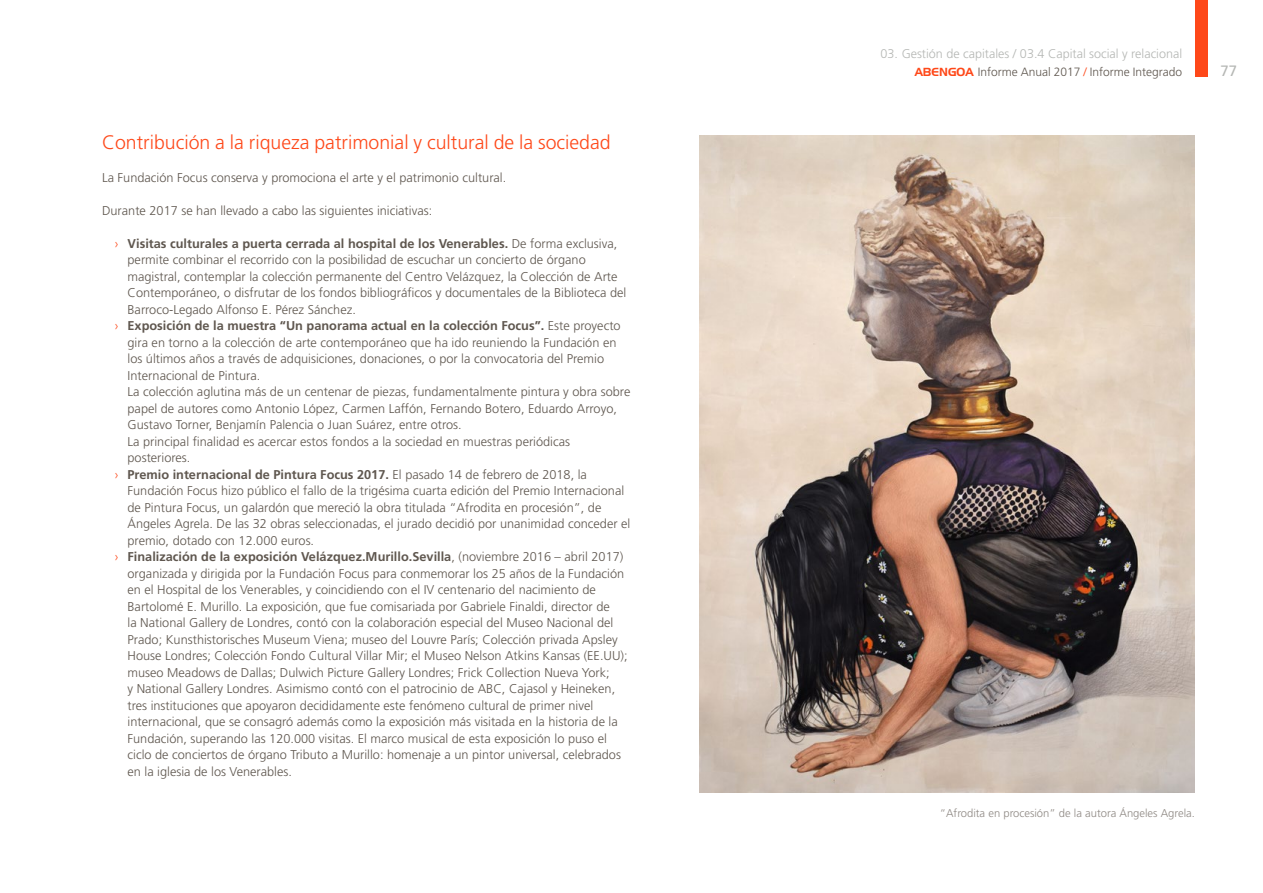
<style>
.page{position:relative;width:1263px;height:893px;background:#fff}
.page>*{position:absolute;margin:0;border:0;box-sizing:border-box;transform-origin:0 0}
.t1{font:300 19.5px "Frutiger LT Std";color:#fe4819}
.t2{font:15px "Frutiger LT Std";color:#b5b7b4}
.t3{font:300 12.75px "Frutiger LT Std";color:#5f574f}
.t4{font:700 12.75px "Frutiger LT Std";color:#5f574f}
.t5{font:300 12.6px "Frutiger LT Std";color:#b5b7b4}
.t6{font:300 12px "Frutiger LT Std";color:#5f574f}
.t7{font:300 11.25px "Frutiger LT Std";color:#8f8984}
.s1{font-weight:300;color:#fe4819}
.s2{font-weight:300}
.s3{font-family:"Handel Gothic BT";font-weight:400;font-size:11.4px;color:#fe4819}
.s4{color:#fe4819}
</style>
<div class="page">
<img style="left:699px;top:136px;width:496px;height:656px">
<div style="left:1195px;top:0;width:13px;height:77px;background:#fe4819"></div>
<h1 class="t1" style="left:102px;top:131px;width:510px">Contribución a la riqueza patrimonial y cultural de la sociedad</h1>
<p class="t3" style="left:102px;top:170px;width:406px">La Fundación Focus conserva y promociona el arte y el patrimonio cultural.</p>
<p class="t3" style="left:102px;top:203px;width:332px">Durante 2017 se han llevado a cabo las siguientes iniciativas:</p>
<p class="t4" style="left:115px;top:236px;width:504px"><span class="s1">›</span> Visitas culturales a puerta cerrada al hospital de los Venerables. <span class="s2">De forma exclusiva,</span></p>
<p class="t3" style="left:128px;top:253px;width:460px">permite combinar el recorrido con la posibilidad de escuchar un concierto de órgano</p>
<p class="t3" style="left:128px;top:269px;width:491px">magistral, contemplar la colección permanente del Centro Velázquez, la Colección de Arte</p>
<p class="t3" style="left:128px;top:286px;width:500px">Contemporáneo, o disfrutar de los fondos bibliográficos y documentales de la Biblioteca del</p>
<p class="t3" style="left:128px;top:302px;width:230px">Barroco-Legado Alfonso E. Pérez Sánchez.</p>
<p class="t4" style="left:115px;top:318px;width:507px"><span class="s1">›</span> Exposición de la muestra “Un panorama actual en la colección Focus”. <span class="s2">Este proyecto</span></p>
<p class="t3" style="left:128px;top:335px;width:490px">gira en torno a la colección de arte contemporáneo que ha ido reuniendo la Fundación en</p>
<p class="t3" style="left:128px;top:352px;width:478px">los últimos años a través de adquisiciones, donaciones, o por la convocatoria del Premio</p>
<p class="t3" style="left:128px;top:368px;width:134px">Internacional de Pintura.</p>
<p class="t3" style="left:128px;top:385px;width:504px">La colección aglutina más de un centenar de piezas, fundamentalmente pintura y obra sobre</p>
<p class="t3" style="left:128px;top:401px;width:491px">papel de autores como Antonio López, Carmen Laffón, Fernando Botero, Eduardo Arroyo,</p>
<p class="t3" style="left:128px;top:418px;width:336px">Gustavo Torner, Benjamín Palencia o Juan Suárez, entre otros.</p>
<p class="t3" style="left:128px;top:434px;width:444px">La principal finalidad es acercar estos fondos a la sociedad en muestras periódicas</p>
<p class="t3" style="left:128px;top:451px;width:64px">posteriores.</p>
<p class="t4" style="left:115px;top:467px;width:474px"><span class="s1">›</span> Premio internacional de Pintura Focus 2017. <span class="s2">El pasado 14 de febrero de 2018, la</span></p>
<p class="t3" style="left:128px;top:484px;width:498px">Fundación Focus hizo público el fallo de la trigésima cuarta edición del Premio Internacional</p>
<p class="t3" style="left:128px;top:500px;width:475px">de Pintura Focus, un galardón que mereció la obra titulada “Afrodita en procesión”, de</p>
<p class="t3" style="left:128px;top:517px;width:504px">Ángeles Agrela. De las 32 obras seleccionadas, el jurado decidió por unanimidad conceder el</p>
<p class="t3" style="left:128px;top:533px;width:188px">premio, dotado con 12.000 euros.</p>
<p class="t4" style="left:115px;top:549px;width:510px"><span class="s1">›</span> Finalización de la exposición Velázquez.Murillo.Sevilla<span class="s2">, (noviembre 2016 – abril 2017)</span></p>
<p class="t3" style="left:128px;top:566px;width:498px">organizada y dirigida por la Fundación Focus para conmemorar los 25 años de la Fundación</p>
<p class="t3" style="left:128px;top:583px;width:470px">en el Hospital de los Venerables, y coincidiendo con el IV centenario del nacimiento de</p>
<p class="t3" style="left:128px;top:599px;width:484px">Bartolomé E. Murillo. La exposición, que fue comisariada por Gabriele Finaldi, director de</p>
<p class="t3" style="left:128px;top:616px;width:487px">la National Gallery de Londres, contó con la colaboración especial del Museo Nacional del</p>
<p class="t3" style="left:128px;top:632px;width:492px">Prado; Kunsthistorisches Museum Viena; museo del Louvre París; Colección privada Apsley</p>
<p class="t3" style="left:128px;top:649px;width:502px">House Londres; Colección Fondo Cultural Villar Mir; el Museo Nelson Atkins Kansas (EE.UU);</p>
<p class="t3" style="left:128px;top:665px;width:484px">museo Meadows de Dallas; Dulwich Picture Gallery Londres; Frick Collection Nueva York;</p>
<p class="t3" style="left:128px;top:682px;width:489px">y National Gallery Londres. Asimismo contó con el patrocinio de ABC, Cajasol y Heineken,</p>
<p class="t3" style="left:128px;top:698px;width:467px">tres instituciones que apoyaron decididamente este fenómeno cultural de primer nivel</p>
<p class="t3" style="left:128px;top:715px;width:492px">internacional, que se consagró además como la exposición más visitada en la historia de la</p>
<p class="t3" style="left:128px;top:731px;width:481px">Fundación, superando las 120.000 visitas. El marco musical de esta exposición lo puso el</p>
<p class="t3" style="left:128px;top:748px;width:495px">ciclo de conciertos de órgano Tributo a Murillo: homenaje a un pintor universal, celebrados</p>
<p class="t3" style="left:128px;top:764px;width:166px">en la iglesia de los Venerables.</p>
<p class="t5" style="left:881px;top:46px;width:303px">03. Gestión de capitales / 03.4 Capital social y relacional</p>
<p class="t6" style="left:915px;top:65px;width:269px"><span class="s3">ABENGOA</span> Informe Anual 2017 <span class="s4">/</span> Informe Integrado</p>
<p class="t2" style="left:1220px;top:62px;width:18px">77</p>
<p class="t7" style="left:940px;top:807px;width:257px">“Afrodita en procesión” de la autora Ángeles Agrela.</p>
</div>
